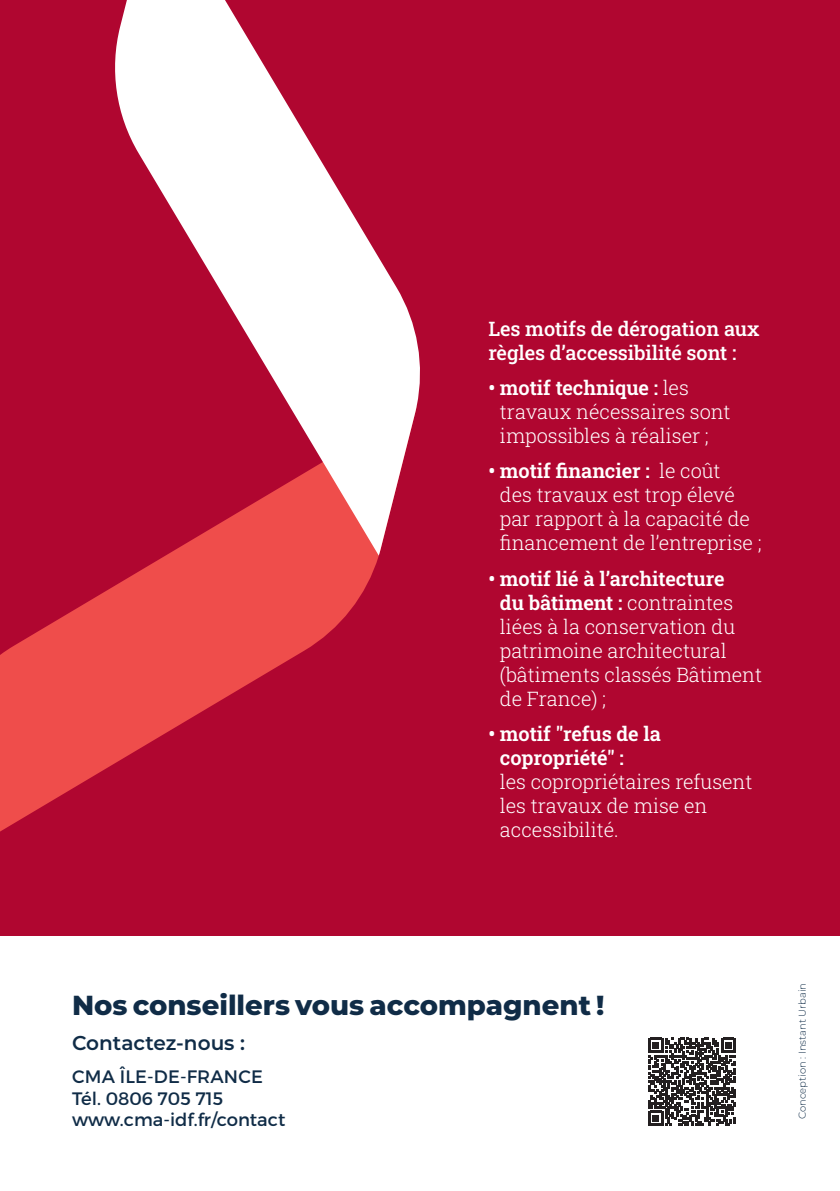
<style>
.page{position:relative;width:840px;height:1191px;background:#fff}
.page>*{position:absolute;margin:0;border:0;box-sizing:border-box;transform-origin:0 0}
.t1{font:800 27.6px "Montserrat";color:#102c47}
.t2{font:20px/24px "Roboto Slab";letter-spacing:-.005em;color:#fff}
.t3{font:600 20px "Montserrat";color:#102c47}
.t4{font:18px/21.6px "Montserrat";color:#102c47}
.t5{font:300 10px "Montserrat";color:#102c47}
</style>
<div class="page">
<div style="left:0;top:0;width:839px;height:935px;background:#b00630"></div>
<svg style="left:0;top:555px;width:379px;height:277px;fill:#ee4c4a"></svg>
<svg style="left:115px;top:0;width:305px;height:555px"></svg>
<svg style="left:648px;top:1038px;width:87px;height:87px"></svg>
<p class="t2" style="left:488px;top:316px;width:272px">Les motifs de dérogation aux règles d’accessibilité sont :</p>
<p class="t2" style="left:499px;top:375px;width:232px;text-indent:-12px">• motif technique : les travaux nécessaires sont impossibles à réaliser ;</p>
<p class="t2" style="left:499px;top:459px;width:263px;text-indent:-12px">• motif financier : le coût<br>des travaux est trop élevé par rapport à la capacité de financement de l’entreprise ;</p>
<p class="t2" style="left:499px;top:566px;width:263px;text-indent:-12px">• motif lié à l’architecture<br>du bâtiment : contraintes liées à la conservation du patrimoine architectural (bâtiments classés Bâtiment de France) ;</p>
<p class="t2" style="left:499px;top:721px;width:254px;text-indent:-12px">• motif "refus de la copropriété" :<br>les copropriétaires refusent les travaux de mise en accessibilité.</p>
<p class="t1" style="left:72px;top:984px;width:533px">Nos conseillers vous accompagnent !</p>
<p class="t3" style="left:72px;top:1029px;width:174px">Contactez-nous :</p>
<p class="t4" style="left:72px;top:1066px;width:192px">CMA ÎLE-DE-FRANCE</p>
<p class="t4" style="left:72px;top:1087px;width:215px">Tél. 0806 705 715 www.cma-idf.fr/contact</p>
<p class="t5" style="left:795px;top:1119px;width:137px;rotate:-90deg">Conception : Instant Urbain</p>
</div>
